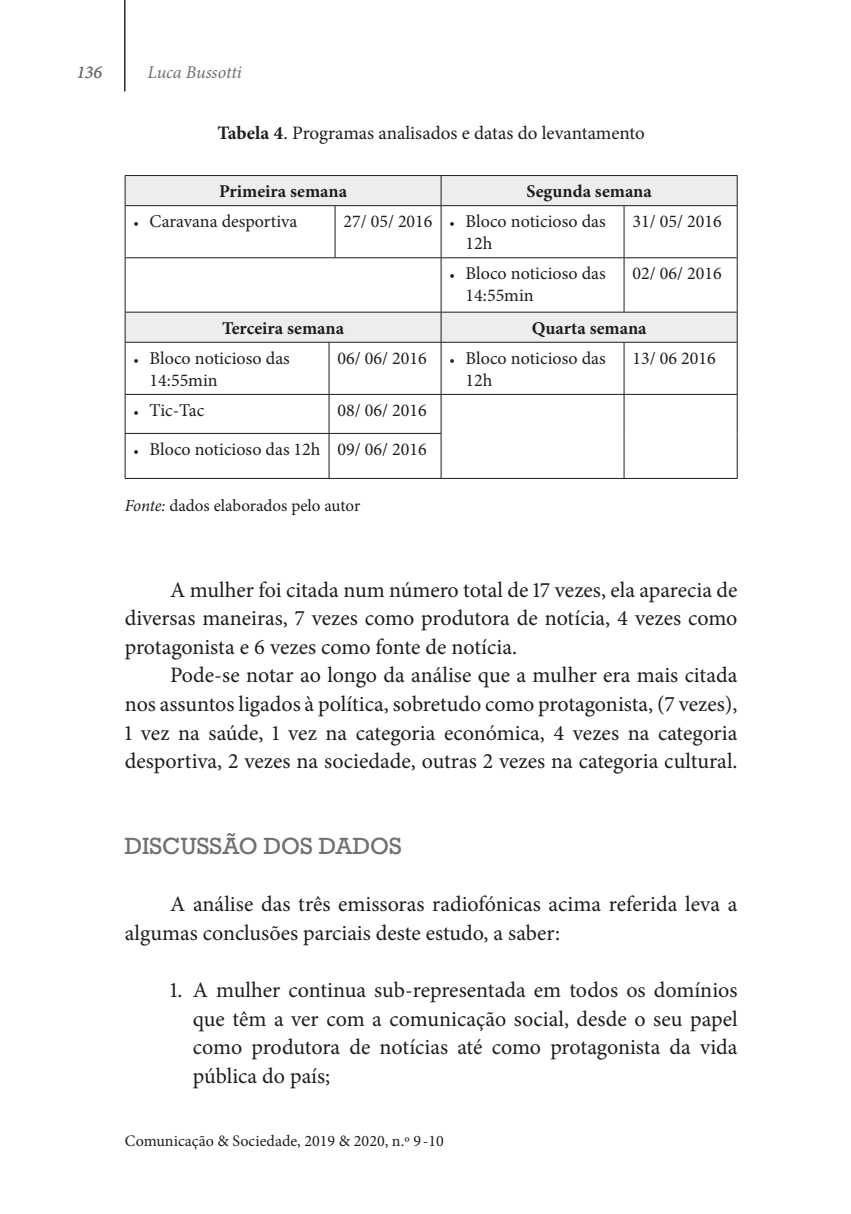
<style>
.page{position:relative;width:851px;height:1214px;background:#fff}
.page>*{position:absolute;margin:0;border:0;box-sizing:border-box;transform-origin:0 0}
.Normal_wrd_12{font:22px/28.6px "Minion Pro";letter-spacing:-.005em;color:#1d1d1b;text-align:justify}
.Parágrafo_da_Lista_w{font:22px/28.6px "Minion Pro";color:#1d1d1b;text-align:justify}
._2-subtitulo{font:22px "Rockwell";color:#70706f}
.Normal_wrd_12-2{font:19px "Minion Pro";color:#1d1d1b}
.Parágrafo_da_Lista_w-2{font:18px/22px "Minion Pro";color:#1d1d1b}
.Normal_wrd_12-3{font:18px "Minion Pro";color:#1d1d1b}
.Normal_wrd_12-4{font:700 18px "Minion Pro";color:#1d1d1b}
.t1{font:italic 18px "Minion Pro";letter-spacing:-.005em;color:#70706f}
.Normal_wrd_12-5{font:17px "Minion Pro";color:#1d1d1b}
.t2{font:16px "Minion Pro";color:#1d1d1b}
.s1{font-weight:700}
.s2{font-size:14px}
.s3{font-style:italic}
</style>
<div class="page">
<hr style="left:124px;top:0;width:1px;height:91px;background:#1d1d1b">
<svg style="left:126px;top:176px;width:610px;height:166px"></svg>
<hr style="left:125px;top:175px;width:204px;height:1px;background:#1d1d1b">
<svg style="left:125px;top:176px;width:1px;height:29px"></svg>
<hr style="left:335px;top:175px;width:106px;height:1px;background:#1d1d1b">
<hr style="left:441px;top:175px;width:183px;height:1px;background:#1d1d1b">
<svg style="left:440px;top:176px;width:1px;height:29px"></svg>
<hr style="left:624px;top:175px;width:113px;height:1px;background:#1d1d1b">
<svg style="left:736px;top:176px;width:1px;height:29px"></svg>
<hr style="left:125px;top:205px;width:204px;height:1px;background:#1d1d1b">
<hr style="left:125px;top:206px;width:1px;height:51px;background:#1d1d1b">
<hr style="left:335px;top:205px;width:106px;height:1px;background:#1d1d1b">
<hr style="left:334px;top:206px;width:1px;height:51px;background:#1d1d1b">
<hr style="left:441px;top:205px;width:183px;height:1px;background:#1d1d1b">
<hr style="left:440px;top:206px;width:1px;height:51px;background:#1d1d1b">
<hr style="left:624px;top:205px;width:113px;height:1px;background:#1d1d1b">
<hr style="left:623px;top:206px;width:1px;height:51px;background:#1d1d1b">
<hr style="left:736px;top:206px;width:1px;height:51px;background:#1d1d1b">
<hr style="left:125px;top:257px;width:204px;height:1px;background:#1d1d1b">
<hr style="left:125px;top:258px;width:1px;height:54px;background:#1d1d1b">
<hr style="left:335px;top:257px;width:106px;height:1px;background:#1d1d1b">
<hr style="left:441px;top:257px;width:183px;height:1px;background:#1d1d1b">
<hr style="left:440px;top:258px;width:1px;height:54px;background:#1d1d1b">
<hr style="left:624px;top:257px;width:113px;height:1px;background:#1d1d1b">
<hr style="left:623px;top:258px;width:1px;height:54px;background:#1d1d1b">
<hr style="left:736px;top:258px;width:1px;height:54px;background:#1d1d1b">
<hr style="left:125px;top:312px;width:204px;height:1px;background:#1d1d1b">
<hr style="left:125px;top:312px;width:1px;height:30px;background:#1d1d1b">
<hr style="left:335px;top:312px;width:106px;height:1px;background:#1d1d1b">
<hr style="left:441px;top:312px;width:183px;height:1px;background:#1d1d1b">
<hr style="left:440px;top:312px;width:1px;height:30px;background:#1d1d1b">
<hr style="left:624px;top:312px;width:113px;height:1px;background:#1d1d1b">
<hr style="left:736px;top:312px;width:1px;height:30px;background:#1d1d1b">
<hr style="left:125px;top:342px;width:204px;height:1px;background:#1d1d1b">
<hr style="left:125px;top:342px;width:1px;height:52px;background:#1d1d1b">
<hr style="left:328px;top:342px;width:1px;height:52px;background:#1d1d1b">
<hr style="left:335px;top:342px;width:106px;height:1px;background:#1d1d1b">
<hr style="left:441px;top:342px;width:183px;height:1px;background:#1d1d1b">
<hr style="left:440px;top:342px;width:1px;height:52px;background:#1d1d1b">
<hr style="left:624px;top:342px;width:113px;height:1px;background:#1d1d1b">
<hr style="left:623px;top:342px;width:1px;height:52px;background:#1d1d1b">
<hr style="left:736px;top:342px;width:1px;height:52px;background:#1d1d1b">
<hr style="left:125px;top:394px;width:204px;height:1px;background:#1d1d1b">
<hr style="left:125px;top:394px;width:1px;height:39px;background:#1d1d1b">
<hr style="left:328px;top:394px;width:1px;height:39px;background:#1d1d1b">
<hr style="left:335px;top:394px;width:106px;height:1px;background:#1d1d1b">
<hr style="left:441px;top:394px;width:183px;height:1px;background:#1d1d1b">
<hr style="left:440px;top:394px;width:1px;height:39px;background:#1d1d1b">
<hr style="left:624px;top:394px;width:113px;height:1px;background:#1d1d1b">
<hr style="left:623px;top:394px;width:1px;height:39px;background:#1d1d1b">
<hr style="left:736px;top:394px;width:1px;height:39px;background:#1d1d1b">
<hr style="left:623px;top:433px;width:1px;height:45px;background:#1d1d1b">
<hr style="left:736px;top:433px;width:1px;height:45px;background:#1d1d1b">
<hr style="left:441px;top:478px;width:183px;height:1px;background:#1d1d1b">
<hr style="left:624px;top:478px;width:113px;height:1px;background:#1d1d1b">
<hr style="left:125px;top:433px;width:204px;height:1px;background:#1d1d1b">
<hr style="left:125px;top:433px;width:1px;height:45px;background:#1d1d1b">
<hr style="left:328px;top:433px;width:1px;height:45px;background:#1d1d1b">
<hr style="left:335px;top:433px;width:106px;height:1px;background:#1d1d1b">
<hr style="left:440px;top:433px;width:1px;height:45px;background:#1d1d1b">
<hr style="left:125px;top:478px;width:204px;height:1px;background:#1d1d1b">
<hr style="left:335px;top:478px;width:106px;height:1px;background:#1d1d1b">
<p class="t1" style="left:76px;top:60px;width:27px">136</p>
<p class="t1" style="left:147px;top:60px;width:96px">Luca Bussotti</p>
<p class="Normal_wrd_12-2" style="left:217px;top:120px;width:429px"><span class="s1">Tabela 4</span>. Programas analisados e datas do levantamento</p>
<p class="Normal_wrd_12-4" style="left:219px;top:179px;width:129px">Primeira semana</p>
<p class="Normal_wrd_12-4" style="left:526px;top:179px;width:127px">Segunda semana</p>
<p class="Parágrafo_da_Lista_w-2" style="left:134px;top:210px;width:165px"><span class="s2">•</span> Caravana desportiva</p>
<p class="Normal_wrd_12-3" style="left:343px;top:209px;width:90px">27/ 05/ 2016</p>
<p class="Parágrafo_da_Lista_w-2" style="left:465px;top:210px;width:142px;text-indent:-16px"><span class="s2">•</span> Bloco noticioso das<br>12h</p>
<p class="Normal_wrd_12-3" style="left:632px;top:209px;width:91px">31/ 05/ 2016</p>
<p class="Parágrafo_da_Lista_w-2" style="left:465px;top:263px;width:142px;text-indent:-16px"><span class="s2">•</span> Bloco noticioso das<br>14:55min</p>
<p class="Normal_wrd_12-3" style="left:632px;top:261px;width:91px">02/ 06/ 2016</p>
<p class="Normal_wrd_12-4" style="left:222px;top:315px;width:123px">Terceira semana</p>
<p class="Normal_wrd_12-4" style="left:531px;top:315px;width:116px">Quarta semana</p>
<p class="Parágrafo_da_Lista_w-2" style="left:150px;top:347px;width:142px;text-indent:-16px"><span class="s2">•</span> Bloco noticioso das<br>14:55min</p>
<p class="Normal_wrd_12-3" style="left:337px;top:346px;width:91px">06/ 06/ 2016</p>
<p class="Parágrafo_da_Lista_w-2" style="left:465px;top:347px;width:142px;text-indent:-16px"><span class="s2">•</span> Bloco noticioso das<br>12h</p>
<p class="Normal_wrd_12-3" style="left:632px;top:346px;width:85px">13/ 06 2016</p>
<p class="Parágrafo_da_Lista_w-2" style="left:134px;top:399px;width:72px"><span class="s2">•</span> Tic-Tac</p>
<p class="Normal_wrd_12-3" style="left:337px;top:398px;width:91px">08/ 06/ 2016</p>
<p class="Parágrafo_da_Lista_w-2" style="left:134px;top:438px;width:188px"><span class="s2">•</span> Bloco noticioso das 12h</p>
<p class="Normal_wrd_12-3" style="left:337px;top:437px;width:91px">09/ 06/ 2016</p>
<p class="Normal_wrd_12-5" style="left:125px;top:494px;width:237px"><span class="s3">Fonte:</span> dados elaborados pelo autor</p>
<p class="Normal_wrd_12" style="left:125px;top:575px;width:614px;text-indent:45px">A mulher foi citada num número total de 17 vezes, ela aparecia de diversas maneiras, 7 vezes como produtora de notícia, 4 vezes como protagonista e 6 vezes como fonte de notícia.</p>
<p class="Normal_wrd_12" style="left:125px;top:661px;width:614px;text-indent:45px">Pode-se notar ao longo da análise que a mulher era mais citada nos assuntos ligados à política, sobretudo como protagonista, (7 vezes), 1 vez na saúde, 1 vez na categoria económica, 4 vezes na categoria desportiva, 2 vezes na sociedade, outras 2 vezes na categoria cultural.</p>
<p class="_2-subtitulo" style="left:125px;top:832px;width:278px">DISCUSSÃO DOS DADOS</p>
<p class="Normal_wrd_12" style="left:125px;top:890px;width:614px;text-indent:45px">A análise das três emissoras radiofónicas acima referida leva a algumas conclusões parciais deste estudo, a saber:</p>
<p class="Parágrafo_da_Lista_w" style="left:193px;top:975px;width:546px;text-indent:-23px">1. A mulher continua sub-representada em todos os domínios que têm a ver com a comunicação social, desde o seu papel como produtora de notícias até como protagonista da vida pública do país;</p>
<p class="t2" style="left:125px;top:1130px;width:320px">Comunicação &amp; Sociedade, 2019 &amp; 2020, n.º 9-10</p>
</div>
